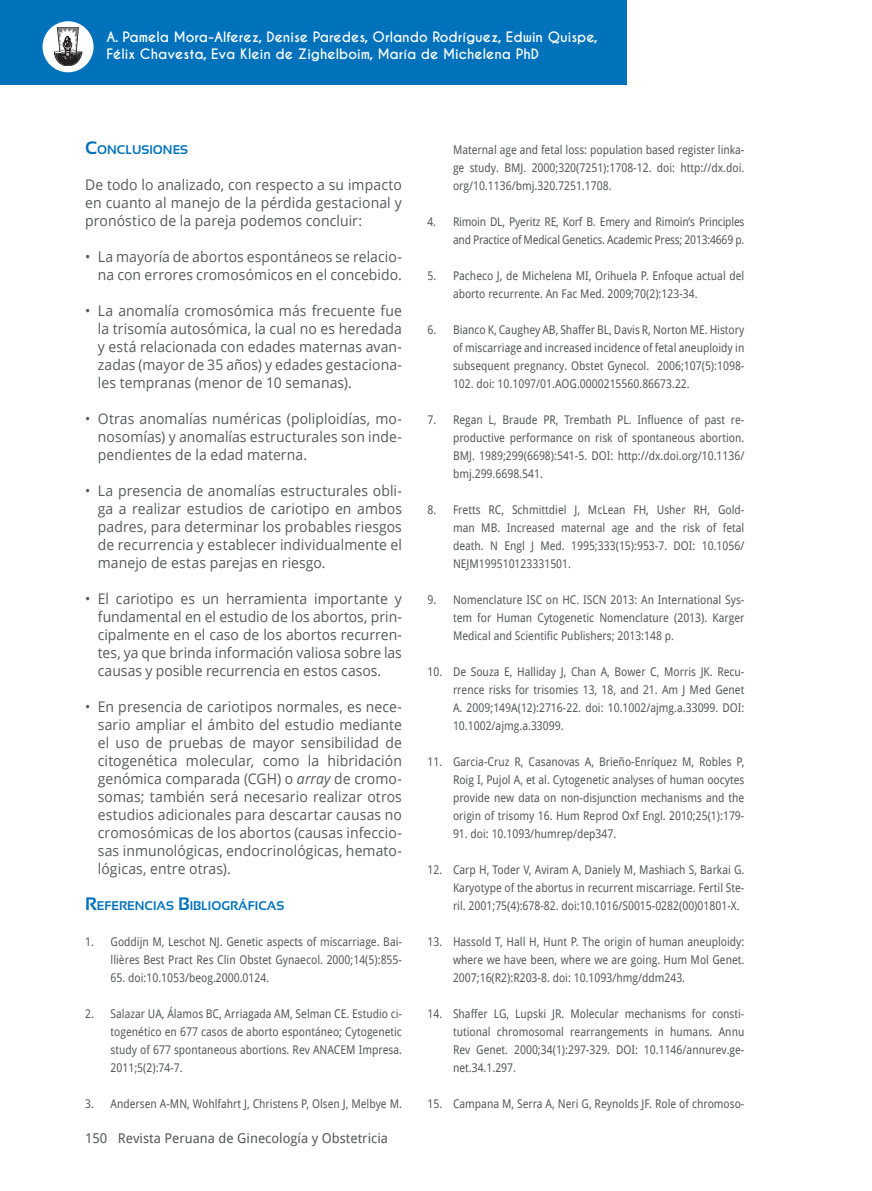
<style>
.page{position:relative;width:872px;height:1191px;background:#fff}
.page>*{position:absolute;margin:0;border:0;box-sizing:border-box;transform-origin:0 0}
.t1{font:14.7px/18px "Open Sans";letter-spacing:.005em;color:#57585a;text-align:justify;scale:.95 1}
.t2{font:700 13.5px/16.2px "Caviar Dreams";color:#fff}
.t3{font:13.5px "Droid Sans";color:#57585a}
.t4{font:700 12.6px "Sansation";color:#0072bc}
.t5{font:12px/18px "Droid Sans";color:#57585a;text-align:justify;scale:.9 1}
.t6{font:12px/18px "Droid Sans";letter-spacing:-.02em;color:#57585a;text-align:right;scale:.9 1}
.s1{font-size:18px}
.s2{font-style:italic}
</style>
<div class="page">
<div style="left:0;top:0;width:626px;height:85px;background:#0072bc"></div>
<div style="left:43px;top:21px;width:51px;height:51px;background:#fff;border-radius:50%"></div>
<svg style="left:54px;top:28px;width:28px;height:38px"></svg>
<p class="t2" style="left:106px;top:30px;width:493px">A. Pamela Mora-Alferez, Denise Paredes, Orlando Rodríguez, Edwin Quispe,<br>Félix Chavesta, Eva Klein de Zighelboim, María de Michelena PhD</p>
<p class="t4" style="left:85px;top:143px;width:105px"><span class="s1">C</span>ONCLUSIONES</p>
<p class="t1" style="left:85px;top:175px;width:335px">De todo lo analizado, con respecto a su impacto en cuanto al manejo de la pérdida gestacional y pronóstico de la pareja podemos concluir:</p>
<p class="t1" style="left:85px;top:247px;width:335px;text-align:right">• La mayoría de abortos espontáneos se relacio&shy;na con errores cromosómicos en el concebido.</p>
<p class="t1" style="left:98px;top:301px;width:322px;text-indent:-13px">• La anomalía cromosómica más frecuente fue la trisomía autosómica, la cual no es heredada y está relacionada con edades maternas avan&shy;zadas (mayor de 35 años) y edades gestaciona&shy;les tempranas (menor de 10 semanas).</p>
<p class="t1" style="left:98px;top:409px;width:322px;text-indent:-13px">• Otras anomalías numéricas (poliploidías, mo&shy;nosomías) y anomalías estructurales son inde&shy;pendientes de la edad materna.</p>
<p class="t1" style="left:98px;top:481px;width:322px;text-indent:-13px">• La presencia de anomalías estructurales obli&shy;ga a realizar estudios de cariotipo en ambos padres, para determinar los probables riesgos de recurrencia y establecer individualmente el manejo de estas parejas en riesgo.</p>
<p class="t1" style="left:98px;top:589px;width:322px;text-indent:-13px">• El cariotipo es un herramienta importante y fundamental en el estudio de los abortos, prin&shy;cipalmente en el caso de los abortos recurren&shy;tes, ya que brinda información valiosa sobre las causas y posible recurrencia en estos casos.</p>
<p class="t1" style="left:98px;top:697px;width:322px;text-indent:-13px">• En presencia de cariotipos normales, es nece&shy;sario ampliar el ámbito del estudio mediante el uso de pruebas de mayor sensibilidad de citogenética molecular, como la hibridación genómica comparada (CGH) o <span class="s2">array</span> de cromo&shy;somas; también será necesario realizar otros estudios adicionales para descartar causas no cromosómicas de los abortos (causas infeccio&shy;sas inmunológicas, endocrinológicas, hemato&shy;lógicas, entre otras).</p>
<p class="t4" style="left:85px;top:899px;width:201px"><span class="s1">R</span>EFERENCIAS <span class="s1">B</span>IBLIOGRÁFICAS</p>
<p class="t5" style="left:85px;top:932px;width:354px;text-align:right">1. Goddijn M, Leschot NJ. Genetic aspects of miscarriage. Bai&shy;llières Best Pract Res Clin Obstet Gynaecol. 2000;14(5):855-</p>
<p class="t5" style="left:111px;top:968px;width:178px">65. doi:10.1053/beog.2000.0124.</p>
<p class="t5" style="left:111px;top:1004px;width:325px;text-indent:-26px">2. Salazar UA, Álamos BC, Arriagada AM, Selman CE. Estudio ci&shy;togenético en 677 casos de aborto espontáneo; Cytogenetic study of 677 spontaneous abortions. Rev ANACEM Impresa.<br>2011;5(2):74-7.</p>
<p class="t5" style="left:85px;top:1094px;width:353px">3. Andersen A-MN, Wohlfahrt J, Christens P, Olsen J, Melbye M.</p>
<p class="t3" style="left:85px;top:1128px;width:304px">150 Revista Peruana de Ginecología y Obstetricia</p>
<p class="t5" style="left:453px;top:140px;width:325px">Maternal age and fetal loss: population based register linka&shy;ge study. BMJ. 2000;320(7251):1708-12. doi: http://dx.doi. org/10.1136/bmj.320.7251.1708.</p>
<p class="t6" style="left:427px;top:212px;width:354px">4. Rimoin DL, Pyeritz RE, Korf B. Emery and Rimoin’s Principles and Practice of Medical Genetics. Academic Press; 2013:4669 p.</p>
<p class="t5" style="left:453px;top:266px;width:325px;text-indent:-26px">5. Pacheco J, de Michelena MI, Orihuela P. Enfoque actual del aborto recurrente. An Fac Med. 2009;70(2):123-34.</p>
<p class="t5" style="left:453px;top:320px;width:325px;text-indent:-26px">6. Bianco K, Caughey AB, Shaffer BL, Davis R, Norton ME. History of miscarriage and increased incidence of fetal aneuploidy in subsequent pregnancy. Obstet Gynecol. 2006;107(5):1098- 102. doi: 10.1097/01.AOG.0000215560.86673.22.</p>
<p class="t5" style="left:453px;top:410px;width:325px;text-indent:-26px">7. Regan L, Braude PR, Trembath PL. Influence of past re&shy;productive performance on risk of spontaneous abortion.<br>BMJ. 1989;299(6698):541-5. DOI: http://dx.doi.org/10.1136/ bmj.299.6698.541.</p>
<p class="t5" style="left:453px;top:500px;width:325px;text-indent:-26px">8. Fretts RC, Schmittdiel J, McLean FH, Usher RH, Gold&shy;man MB. Increased maternal age and the risk of fetal death. N Engl J Med. 1995;333(15):953-7. DOI: 10.1056/ NEJM199510123331501.</p>
<p class="t5" style="left:453px;top:590px;width:325px;text-indent:-26px">9. Nomenclature ISC on HC. ISCN 2013: An International Sys&shy;tem for Human Cytogenetic Nomenclature (2013). Karger Medical and Scientific Publishers; 2013:148 p.</p>
<p class="t5" style="left:453px;top:662px;width:325px;text-indent:-26px">10. De Souza E, Halliday J, Chan A, Bower C, Morris JK. Recu&shy;rrence risks for trisomies 13, 18, and 21. Am J Med Genet A. 2009;149A(12):2716-22. doi: 10.1002/ajmg.a.33099. DOI:<br>10.1002/ajmg.a.33099.</p>
<p class="t5" style="left:453px;top:752px;width:325px;text-indent:-26px">11. Garcia-Cruz R, Casanovas A, Brieño-Enríquez M, Robles P, Roig I, Pujol A, et al. Cytogenetic analyses of human oocytes provide new data on non-disjunction mechanisms and the origin of trisomy 16. Hum Reprod Oxf Engl. 2010;25(1):179-</p>
<p class="t5" style="left:453px;top:824px;width:183px">91. doi: 10.1093/humrep/dep347.</p>
<p class="t5" style="left:453px;top:860px;width:325px;text-indent:-26px">12. Carp H, Toder V, Aviram A, Daniely M, Mashiach S, Barkai G.<br>Karyotype of the abortus in recurrent miscarriage. Fertil Ste&shy;ril. 2001;75(4):678-82. doi:10.1016/S0015-0282(00)01801-X.</p>
<p class="t5" style="left:453px;top:932px;width:325px;text-indent:-26px">13. Hassold T, Hall H, Hunt P. The origin of human aneuploidy: where we have been, where we are going. Hum Mol Genet.<br>2007;16(R2):R203-8. doi: 10.1093/hmg/ddm243.</p>
<p class="t5" style="left:453px;top:1004px;width:325px;text-indent:-26px">14. Shaffer LG, Lupski JR. Molecular mechanisms for consti&shy;tutional chromosomal rearrangements in humans. Annu Rev Genet. 2000;34(1):297-329. DOI: 10.1146/annurev.ge&shy;net.34.1.297.</p>
<p class="t5" style="left:427px;top:1094px;width:353px">15. Campana M, Serra A, Neri G, Reynolds JF. Role of chromoso-</p>
</div>
